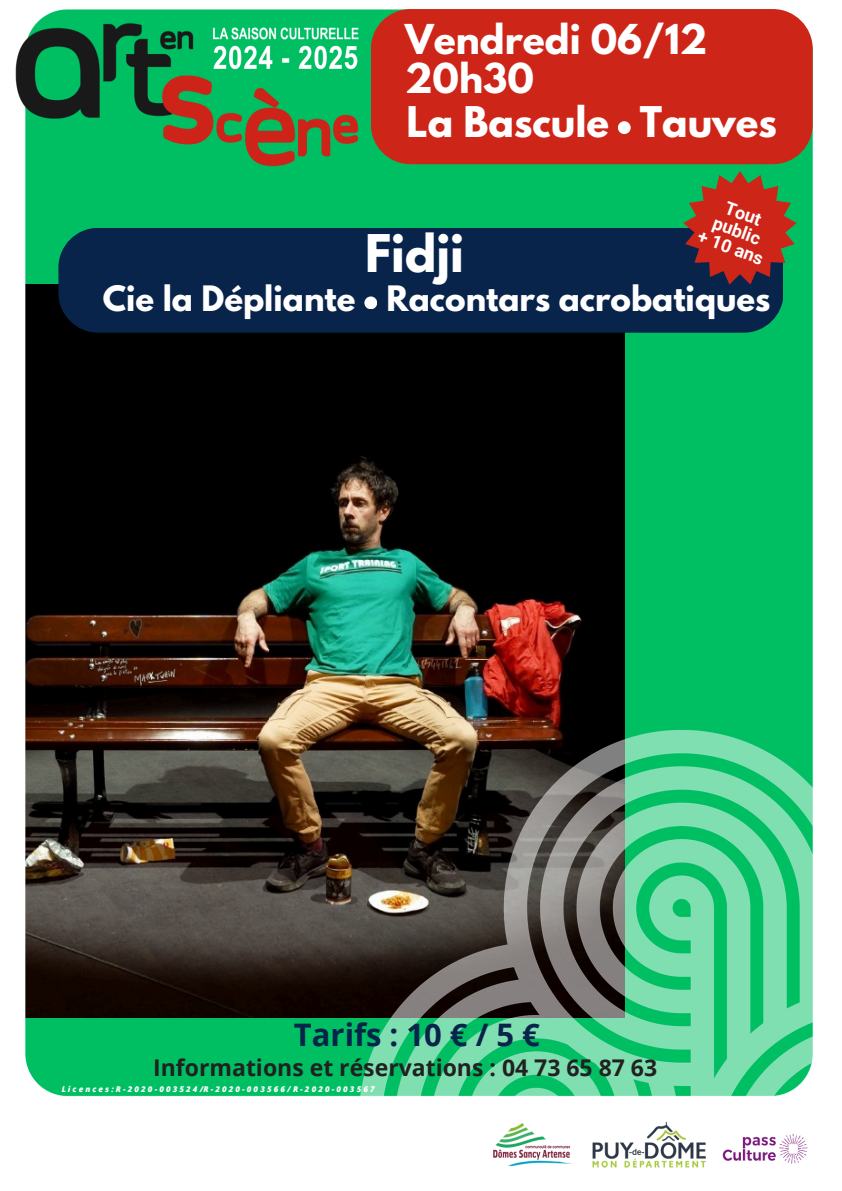
<style>
.page{position:relative;width:842px;height:1191px;background:#fff}
.page>*{position:absolute;margin:0;border:0;box-sizing:border-box;transform-origin:0 0}
.t1{font:700 46px "League Spartan";color:#fff}
.t2{font:700 37.5px "League Spartan";color:#fff}
.t3{font:700 36.5px/39px "League Spartan";color:#fff}
.t4{font:700 31px "League Spartan";color:#fff}
.t5{font:700 31px "Open Sans";color:#08244b}
.t6{font:700 23px "Open Sans";color:#212121}
.t7{font:700 18px/36px "Roboto";color:#fff;text-align:center}
.t8{font:italic 800 8px "Open Sans";color:#fff}
</style>
<div class="page">
<img style="left:15px;top:9px;width:798px;height:1159px">
<div style="left:58px;top:228px;width:725px;height:104px;background:#08244b;border-radius:40px"></div>
<div style="left:371px;top:9px;width:441px;height:155px;background:#cd2619;border-radius:40px"></div>
<div style="left:618px;top:121px;width:13px;height:13px;background:#fff;border-radius:50%"></div>
<div style="left:364px;top:296px;width:13px;height:13px;background:#fff;border-radius:50%"></div>
<svg style="left:683px;top:171px;width:114px;height:113px"></svg>
<p class="t3" style="left:405px;top:24px;width:303px">Vendredi 06/12<br>20h30</p>
<h2 class="t2" style="left:407px;top:103px;width:372px">La Bascule Tauves</h2>
<h1 class="t4" style="left:103px;top:283px;width:254px">Cie la Dépliante</h1>
<h4 class="t7" style="left:717px;top:185px;width:70px;rotate:20deg">Tout<br>+ 10 ans</h4>
<h4 class="t7" style="left:720px;top:205px;width:51px;rotate:20deg">public</h4>
<h5 class="t1" style="left:365px;top:230px;width:100px">Fidji</h5>
<h3 class="t4" style="left:387px;top:283px;width:385px">Racontars acrobatiques</h3>
<h3 class="t5" style="left:294px;top:1012px;width:248px">Tarifs : 10 € / 5 €</h3>
<h3 class="t6" style="left:153px;top:1051px;width:505px">Informations et réservations : 04 73 65 87 63</h3>
<p class="t8" style="left:62px;top:1083px;width:315px">L i c e n c e s : R - 2 0 2 0 - 0 0 3 5 2 4 /R - 2 0 2 0 - 0 0 3 5 6 6 / R - 2 0 2 0 - 0 0 3 5 6 7</p>
</div>
